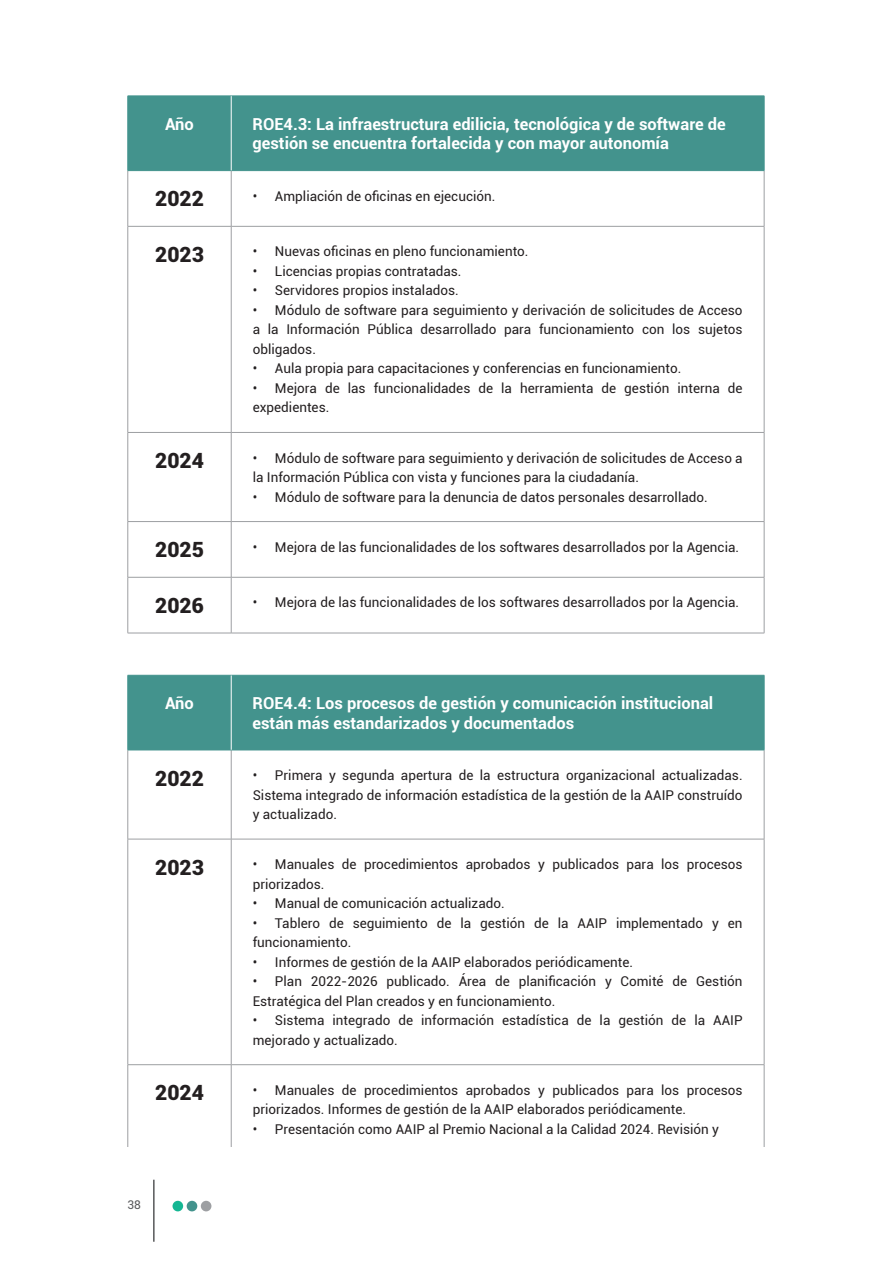
<style>
.page{position:relative;width:893px;height:1263px;background:#fff}
.page>*{position:absolute;margin:0;border:0;box-sizing:border-box;transform-origin:0 0}
.t1{font:900 21px "Roboto";color:#231f20}
.t2{font:700 16.5px/19.8px "Roboto";color:#fff}
.t3{font:13.5px/19.5px "Roboto";color:#231f20}
.t4{font:12px "Roboto";color:#57585a}
</style>
<div class="page">
<hr style="left:153px;top:1180px;width:2px;height:62px;background:#57585a">
<div style="left:173px;top:1201px;width:10px;height:10px;background:#14b793;border-radius:50%"></div>
<div style="left:187px;top:1201px;width:10px;height:10px;background:#43938d;border-radius:50%"></div>
<div style="left:201px;top:1201px;width:10px;height:10px;background:#9d9fa2;border-radius:50%"></div>
<div style="left:129px;top:97px;width:635px;height:73px;background:#43938d"></div>
<hr style="left:128px;top:171px;width:1px;height:55px;background:#9d9fa2">
<hr style="left:231px;top:171px;width:1px;height:55px;background:#9d9fa2">
<hr style="left:764px;top:171px;width:1px;height:55px;background:#9d9fa2">
<hr style="left:128px;top:226px;width:103px;height:1px;background:#9d9fa2">
<hr style="left:128px;top:227px;width:1px;height:205px;background:#9d9fa2">
<hr style="left:231px;top:226px;width:533px;height:1px;background:#9d9fa2">
<hr style="left:231px;top:227px;width:1px;height:205px;background:#9d9fa2">
<hr style="left:764px;top:227px;width:1px;height:205px;background:#9d9fa2">
<hr style="left:128px;top:432px;width:103px;height:1px;background:#9d9fa2">
<hr style="left:128px;top:433px;width:1px;height:88px;background:#9d9fa2">
<hr style="left:231px;top:432px;width:533px;height:1px;background:#9d9fa2">
<hr style="left:231px;top:433px;width:1px;height:88px;background:#9d9fa2">
<hr style="left:764px;top:433px;width:1px;height:88px;background:#9d9fa2">
<hr style="left:128px;top:521px;width:103px;height:1px;background:#9d9fa2">
<hr style="left:128px;top:522px;width:1px;height:55px;background:#9d9fa2">
<hr style="left:231px;top:521px;width:533px;height:1px;background:#9d9fa2">
<hr style="left:231px;top:522px;width:1px;height:55px;background:#9d9fa2">
<hr style="left:764px;top:522px;width:1px;height:55px;background:#9d9fa2">
<hr style="left:128px;top:577px;width:103px;height:1px;background:#9d9fa2">
<hr style="left:128px;top:577px;width:1px;height:56px;background:#9d9fa2">
<hr style="left:231px;top:577px;width:533px;height:1px;background:#9d9fa2">
<hr style="left:231px;top:577px;width:1px;height:56px;background:#9d9fa2">
<hr style="left:764px;top:577px;width:1px;height:56px;background:#9d9fa2">
<hr style="left:128px;top:633px;width:103px;height:1px;background:#9d9fa2">
<hr style="left:231px;top:633px;width:533px;height:1px;background:#9d9fa2">
<hr style="left:128px;top:96px;width:103px;height:1px;background:#43938d">
<hr style="left:128px;top:96px;width:1px;height:74px;background:#43938d">
<hr style="left:231px;top:96px;width:533px;height:1px;background:#43938d">
<hr style="left:764px;top:96px;width:1px;height:74px;background:#43938d">
<hr style="left:128px;top:170px;width:103px;height:1px;background:#43938d">
<hr style="left:231px;top:170px;width:533px;height:1px;background:#43938d">
<hr style="left:231px;top:96px;width:1px;height:74px;background:#fff">
<div style="left:129px;top:676px;width:635px;height:74px;background:#43938d"></div>
<hr style="left:128px;top:750px;width:1px;height:89px;background:#9d9fa2">
<hr style="left:231px;top:750px;width:1px;height:89px;background:#9d9fa2">
<hr style="left:764px;top:750px;width:1px;height:89px;background:#9d9fa2">
<hr style="left:128px;top:839px;width:103px;height:1px;background:#9d9fa2">
<hr style="left:128px;top:839px;width:1px;height:225px;background:#9d9fa2">
<hr style="left:231px;top:839px;width:533px;height:1px;background:#9d9fa2">
<hr style="left:231px;top:839px;width:1px;height:225px;background:#9d9fa2">
<hr style="left:764px;top:839px;width:1px;height:225px;background:#9d9fa2">
<hr style="left:128px;top:1064px;width:103px;height:1px;background:#9d9fa2">
<hr style="left:128px;top:1065px;width:1px;height:93px;background:#9d9fa2">
<hr style="left:231px;top:1064px;width:533px;height:1px;background:#9d9fa2">
<hr style="left:231px;top:1065px;width:1px;height:93px;background:#9d9fa2">
<hr style="left:764px;top:1065px;width:1px;height:93px;background:#9d9fa2">
<hr style="left:128px;top:675px;width:103px;height:1px;background:#43938d">
<hr style="left:128px;top:675px;width:1px;height:75px;background:#43938d">
<hr style="left:231px;top:675px;width:533px;height:1px;background:#43938d">
<hr style="left:764px;top:675px;width:1px;height:75px;background:#43938d">
<hr style="left:128px;top:750px;width:103px;height:1px;background:#43938d">
<hr style="left:231px;top:750px;width:533px;height:1px;background:#43938d">
<hr style="left:231px;top:675px;width:1px;height:75px;background:#fff">
<div style="left:123px;top:1147px;width:647px;height:19px;background:#fff"></div>
<p class="t2" style="left:165px;top:113px;width:30px">Año</p>
<p class="t2" style="left:252px;top:113px;width:475px">ROE4.3: La infraestructura edilicia, tecnológica y de software de gestión se encuentra fortalecida y con mayor autonomía</p>
<p class="t1" style="left:155px;top:184px;width:50px">2022</p>
<p class="t3" style="left:253px;top:186px;width:244px">• Ampliación de oficinas en ejecución.</p>
<p class="t1" style="left:155px;top:240px;width:50px">2023</p>
<p class="t3" style="left:253px;top:241px;width:277px">• Nuevas oficinas en pleno funcionamiento.</p>
<p class="t3" style="left:253px;top:261px;width:210px">• Licencias propias contratadas.</p>
<p class="t3" style="left:253px;top:280px;width:208px">• Servidores propios instalados.</p>
<p class="t3" style="left:253px;top:300px;width:491px;text-align:justify">• Módulo de software para seguimiento y derivación de solicitudes de Acceso a la Información Pública desarrollado para funcionamiento con los sujetos obligados.</p>
<p class="t3" style="left:253px;top:358px;width:430px">• Aula propia para capacitaciones y conferencias en funcionamiento.</p>
<p class="t3" style="left:253px;top:378px;width:491px">• Mejora de las funcionalidades de la herramienta de gestión interna de expedientes.</p>
<p class="t1" style="left:155px;top:446px;width:50px">2024</p>
<p class="t3" style="left:253px;top:447px;width:491px">• Módulo de software para seguimiento y derivación de solicitudes de Acceso a la Información Pública con vista y funciones para la ciudadanía.</p>
<p class="t3" style="left:253px;top:486px;width:457px">• Módulo de software para la denuncia de datos personales desarrollado.</p>
<p class="t1" style="left:155px;top:535px;width:50px">2025</p>
<p class="t3" style="left:253px;top:537px;width:488px">• Mejora de las funcionalidades de los softwares desarrollados por la Agencia.</p>
<p class="t1" style="left:155px;top:591px;width:50px">2026</p>
<p class="t3" style="left:253px;top:592px;width:488px">• Mejora de las funcionalidades de los softwares desarrollados por la Agencia.</p>
<p class="t2" style="left:165px;top:692px;width:30px">Año</p>
<p class="t2" style="left:252px;top:692px;width:462px">ROE4.4: Los procesos de gestión y comunicación institucional están más estandarizados y documentados</p>
<p class="t1" style="left:155px;top:763px;width:50px">2022</p>
<p class="t3" style="left:253px;top:765px;width:491px;text-align:justify">• Primera y segunda apertura de la estructura organizacional actualizadas.<br>Sistema integrado de información estadística de la gestión de la AAIP construído y actualizado.</p>
<p class="t1" style="left:155px;top:852px;width:50px">2023</p>
<p class="t3" style="left:253px;top:854px;width:491px">• Manuales de procedimientos aprobados y publicados para los procesos priorizados.</p>
<p class="t3" style="left:253px;top:893px;width:254px">• Manual de comunicación actualizado.</p>
<p class="t3" style="left:253px;top:913px;width:491px">• Tablero de seguimiento de la gestión de la AAIP implementado y en funcionamiento.</p>
<p class="t3" style="left:253px;top:952px;width:382px">• Informes de gestión de la AAIP elaborados periódicamente.</p>
<p class="t3" style="left:253px;top:971px;width:491px">• Plan 2022-2026 publicado. Área de planificación y Comité de Gestión<br>Estratégica del Plan creados y en funcionamiento.</p>
<p class="t3" style="left:253px;top:1010px;width:491px">• Sistema integrado de información estadística de la gestión de la AAIP mejorado y actualizado.</p>
<p class="t1" style="left:155px;top:1078px;width:50px">2024</p>
<p class="t3" style="left:253px;top:1080px;width:491px">• Manuales de procedimientos aprobados y publicados para los procesos priorizados. Informes de gestión de la AAIP elaborados periódicamente.</p>
<p class="t3" style="left:253px;top:1119px;width:468px">• Presentación como AAIP al Premio Nacional a la Calidad 2024. Revisión y</p>
<p class="t4" style="left:128px;top:1196px;width:15px">38</p>
</div>
